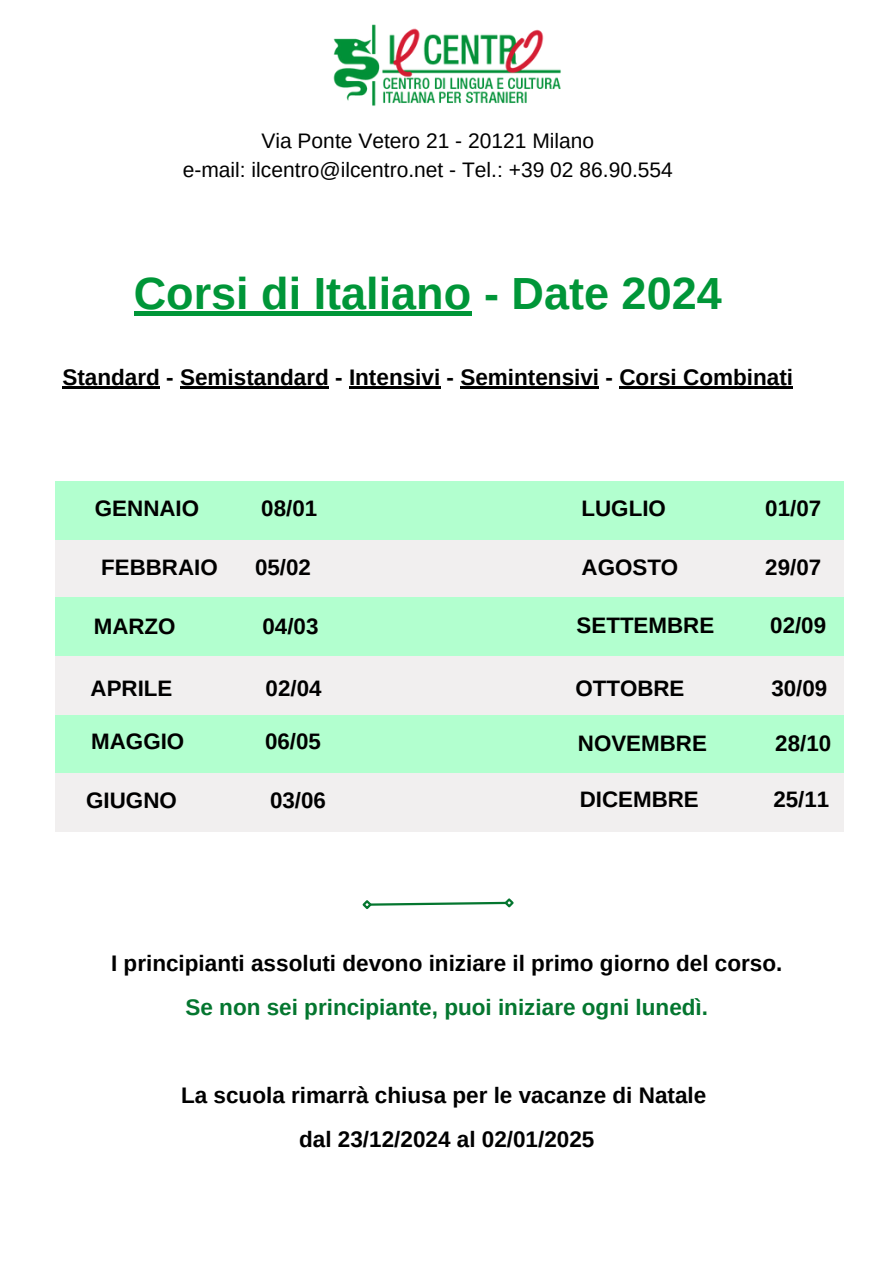
<style>
.page{position:relative;width:894px;height:1264px;background:#fff}
.page>*{position:absolute;margin:0;border:0;box-sizing:border-box;transform-origin:0 0}
.t1{font:700 45px "Arimo";color:#009638}
.t2{font:700 22.5px/43.8px "Arimo";color:#000;text-align:center}
.t3{font:700 22.35px "Arimo";color:#000}
.t4{font:21px "Arimo";color:#000}
.s1{color:#04762f}
</style>
<div class="page">
<img style="left:333px;top:24px;width:228px;height:82px">
<div style="left:56px;top:481px;width:787px;height:59px;background:#b2ffcf"></div>
<hr style="left:134px;top:311px;width:337px;height:4px;background:#009638">
<hr style="left:62px;top:386px;width:98px;height:2px;background:#000">
<hr style="left:180px;top:386px;width:149px;height:2px;background:#000">
<hr style="left:349px;top:386px;width:91px;height:2px;background:#000">
<hr style="left:460px;top:386px;width:139px;height:2px;background:#000">
<hr style="left:619px;top:386px;width:174px;height:2px;background:#000">
<div style="left:56px;top:540px;width:787px;height:58px;background:#f1efef"></div>
<div style="left:56px;top:597px;width:787px;height:59px;background:#b2ffcf"></div>
<div style="left:56px;top:713px;width:787px;height:59px;background:#b2ffcf"></div>
<div style="left:56px;top:656px;width:787px;height:59px;background:#f1efef"></div>
<div style="left:56px;top:772px;width:787px;height:59px;background:#f1efef"></div>
<svg style="left:362px;top:898px;width:152px;height:11px"></svg>
<p class="t4" style="left:261px;top:129px;width:334px">Via Ponte Vetero 21 - 20121 Milano</p>
<p class="t4" style="left:183px;top:158px;width:491px">e-mail: ilcentro@ilcentro.net - Tel.: +39 02 86.90.554</p>
<h1 class="t1" style="left:134px;top:268px;width:589px">Corsi di Italiano - Date 2024</h1>
<h1 class="t2" style="left:62px;top:355px;width:732px">Standard - Semistandard - Intensivi - Semintensivi - Corsi Combinati</h1>
<h2 class="t3" style="left:95px;top:496px;width:106px">GENNAIO</h2>
<h2 class="t3" style="left:261px;top:496px;width:57px">08/01</h2>
<h2 class="t3" style="left:101px;top:555px;width:118px">FEBBRAIO</h2>
<h2 class="t3" style="left:255px;top:555px;width:57px">05/02</h2>
<h2 class="t3" style="left:94px;top:613px;width:83px">MARZO</h2>
<h2 class="t3" style="left:262px;top:613px;width:57px">04/03</h2>
<h2 class="t3" style="left:91px;top:675px;width:83px">APRILE</h2>
<h2 class="t3" style="left:265px;top:675px;width:57px">02/04</h2>
<h2 class="t3" style="left:91px;top:729px;width:95px">MAGGIO</h2>
<h2 class="t3" style="left:265px;top:729px;width:57px">06/05</h2>
<h2 class="t3" style="left:86px;top:788px;width:92px">GIUGNO</h2>
<h2 class="t3" style="left:270px;top:788px;width:57px">03/06</h2>
<h2 class="t3" style="left:581px;top:496px;width:86px">LUGLIO</h2>
<h2 class="t3" style="left:765px;top:496px;width:57px">01/07</h2>
<h2 class="t3" style="left:581px;top:555px;width:98px">AGOSTO</h2>
<h2 class="t3" style="left:765px;top:555px;width:57px">29/07</h2>
<h2 class="t3" style="left:576px;top:612px;width:139px">SETTEMBRE</h2>
<h2 class="t3" style="left:770px;top:612px;width:57px">02/09</h2>
<h2 class="t3" style="left:575px;top:675px;width:111px">OTTOBRE</h2>
<h2 class="t3" style="left:771px;top:675px;width:57px">30/09</h2>
<h2 class="t3" style="left:577px;top:731px;width:130px">NOVEMBRE</h2>
<h2 class="t3" style="left:775px;top:731px;width:57px">28/10</h2>
<h2 class="t3" style="left:579px;top:786px;width:121px">DICEMBRE</h2>
<h2 class="t3" style="left:773px;top:786px;width:57px">25/11</h2>
<h3 class="t2" style="left:111px;top:941px;width:672px">I principianti assoluti devono iniziare il primo giorno del corso.<br><span class="s1">Se non sei principiante, puoi iniziare ogni lunedì.</span></h3>
<h3 class="t2" style="left:181px;top:1072px;width:526px">La scuola rimarrà chiusa per le vacanze di Natale dal 23/12/2024 al 02/01/2025</h3>
</div>
